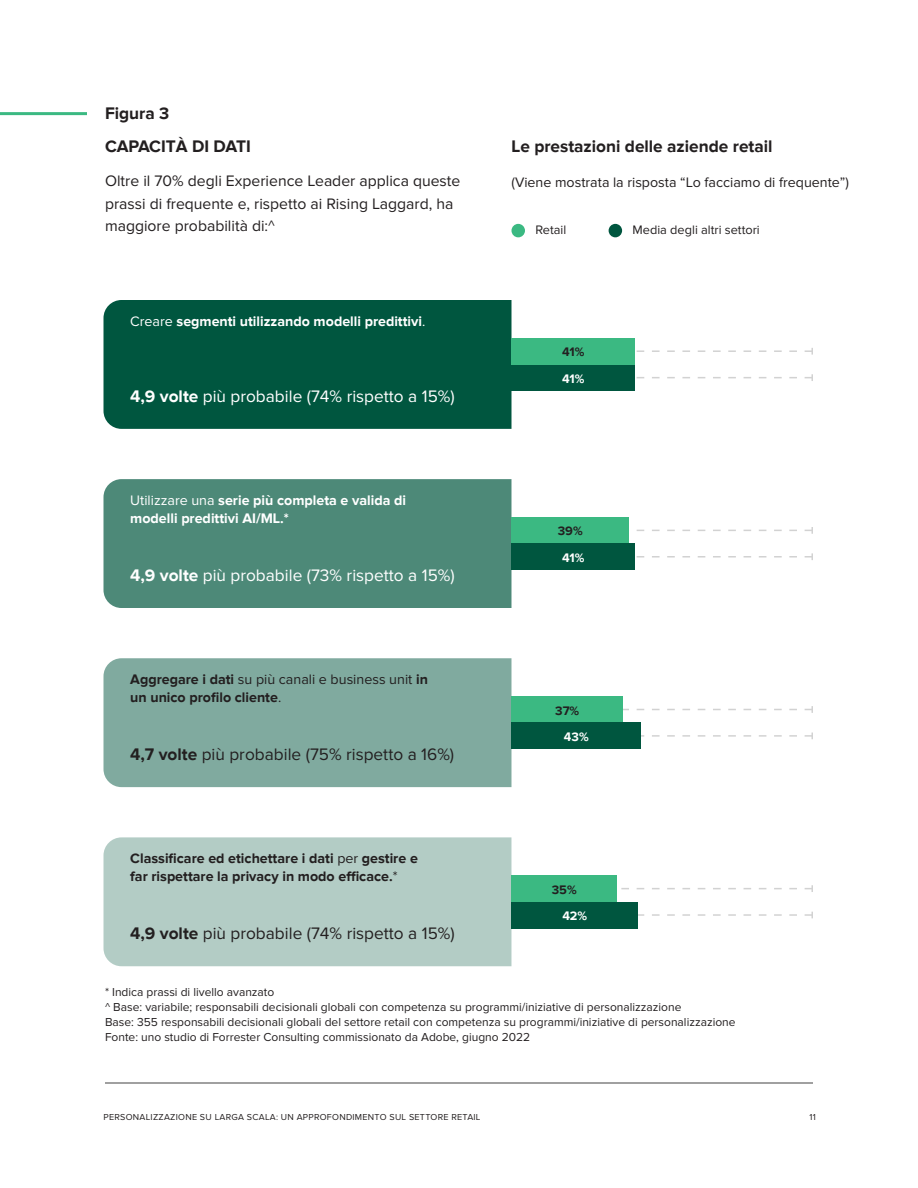
<style>
.page{position:relative;width:918px;height:1188px;background:#fff}
.page>*{position:absolute;margin:0;border:0;box-sizing:border-box;transform-origin:0 0}
.Figure_Label{font:17.25px "Proxima Nova";color:#231f20}
.Figure_Label-2{font:17.25px "Proxima Nova";color:#fff}
.Figure_Title{font:700 17.25px "Proxima Nova";color:#231f20}
.Figure_Title-2{font:15.75px/22.5px "Proxima Nova";color:#231f20}
.Figure_Label-3{font:700 14.25px/18px "Proxima Nova";color:#231f20}
.Figure_Label-4{font:700 14.25px/18px "Proxima Nova";color:#fff}
.Figure_Title-3{font:14.25px "Proxima Nova";color:#231f20}
.Figure_Legend{font:12.75px "Proxima Nova";color:#231f20}
.Figure_Number{font:700 12.75px "Proxima Nova";color:#231f20}
.Figure_Number-2{font:700 12.75px "Proxima Nova";color:#fff}
.Base_Source{font:12px "Proxima Nova";color:#231f20}
.t1{font:9px "Proxima Nova";letter-spacing:.03em;color:#231f20}
.s1{font-weight:400}
.s2{font-weight:700}
</style>
<div class="page">
<hr style="left:0;top:112px;width:87px;height:3px;background:#3bb982">
<div style="left:512px;top:224px;width:13px;height:13px;background:#3bb982;border-radius:50%"></div>
<div style="left:609px;top:224px;width:13px;height:13px;background:#00563f;border-radius:50%"></div>
<div style="left:103px;top:658px;width:409px;height:130px;background:#80aa9f"></div>
<svg style="left:623px;top:706px;width:190px;height:7px"></svg>
<div style="left:512px;top:696px;width:111px;height:27px;background:#3bb982"></div>
<svg style="left:641px;top:733px;width:172px;height:6px"></svg>
<div style="left:512px;top:723px;width:129px;height:26px;background:#00563f"></div>
<div style="left:103px;top:837px;width:410px;height:130px;background:#b3ccc5"></div>
<svg style="left:638px;top:912px;width:175px;height:6px"></svg>
<svg style="left:621px;top:885px;width:192px;height:7px"></svg>
<div style="left:512px;top:875px;width:105px;height:27px;background:#3bb982"></div>
<div style="left:512px;top:902px;width:126px;height:26px;background:#00563f"></div>
<div style="left:103px;top:300px;width:409px;height:129px;background:#00563f"></div>
<svg style="left:636px;top:374px;width:177px;height:7px"></svg>
<div style="left:512px;top:364px;width:123px;height:27px;background:#00563f"></div>
<svg style="left:636px;top:348px;width:177px;height:7px"></svg>
<div style="left:512px;top:338px;width:123px;height:26px;background:#3bb982"></div>
<div style="left:103px;top:479px;width:409px;height:129px;background:#4d8978"></div>
<svg style="left:636px;top:527px;width:177px;height:7px"></svg>
<div style="left:512px;top:517px;width:117px;height:27px;background:#3bb982"></div>
<svg style="left:636px;top:553px;width:177px;height:7px"></svg>
<div style="left:512px;top:544px;width:123px;height:26px;background:#00563f"></div>
<hr style="left:105px;top:1082px;width:708px;height:2px;background:#828282">
<p class="Figure_Title" style="left:105px;top:103px;width:66px">Figura 3</p>
<p class="Figure_Title" style="left:105px;top:136px;width:147px">CAPACITÀ DI DATI</p>
<p class="Figure_Title-2" style="left:105px;top:170px;width:357px">Oltre il 70% degli Experience Leader applica queste prassi di frequente e, rispetto ai Rising Laggard, ha maggiore probabilità di:^</p>
<p class="Figure_Label-4" style="left:130px;top:312px;width:297px"><span class="s1">Creare</span> segmenti utilizzando modelli predittivi<span class="s1">.</span></p>
<p class="Figure_Label-2" style="left:130px;top:386px;width:326px"><span class="s2">4,9 volte</span> più probabile (74% rispetto a 15%)</p>
<p class="Figure_Label-4" style="left:130px;top:491px;width:277px"><span class="s1">Utilizzare una</span> serie più completa e valida di modelli predittivi AI/ML.*</p>
<p class="Figure_Label-2" style="left:130px;top:565px;width:326px"><span class="s2">4,9 volte</span> più probabile (73% rispetto a 15%)</p>
<p class="Figure_Label-3" style="left:130px;top:670px;width:299px">Aggregare i dati <span class="s1">su più canali e business unit</span> in un unico profilo cliente<span class="s1">.</span></p>
<p class="Figure_Label" style="left:130px;top:744px;width:325px"><span class="s2">4,7 volte</span> più probabile (75% rispetto a 16%)</p>
<p class="Figure_Label-3" style="left:130px;top:850px;width:289px">Classificare ed etichettare i dati <span class="s1">per</span> gestire e far rispettare la privacy in modo efficace.<span class="s1">*</span></p>
<p class="Figure_Label" style="left:130px;top:924px;width:326px"><span class="s2">4,9 volte</span> più probabile (74% rispetto a 15%)</p>
<p class="Figure_Title" style="left:512px;top:136px;width:263px">Le prestazioni delle aziende retail</p>
<p class="Figure_Title-3" style="left:512px;top:174px;width:339px">(Viene mostrata la risposta “Lo facciamo di frequente”)</p>
<p class="Figure_Legend" style="left:536px;top:222px;width:32px">Retail</p>
<p class="Figure_Legend" style="left:633px;top:222px;width:129px">Media degli altri settori</p>
<p class="Figure_Number" style="left:562px;top:345px;width:24px">41%</p>
<p class="Figure_Number-2" style="left:562px;top:371px;width:24px">41%</p>
<p class="Figure_Number" style="left:558px;top:524px;width:26px">39%</p>
<p class="Figure_Number-2" style="left:562px;top:550px;width:24px">41%</p>
<p class="Figure_Number" style="left:555px;top:703px;width:26px">37%</p>
<p class="Figure_Number-2" style="left:564px;top:729px;width:26px">43%</p>
<p class="Figure_Number" style="left:552px;top:882px;width:26px">35%</p>
<p class="Figure_Number-2" style="left:562px;top:909px;width:26px">42%</p>
<p class="Base_Source" style="left:105px;top:985px;width:171px">* Indica prassi di livello avanzato</p>
<p class="Base_Source" style="left:105px;top:1000px;width:578px">^ Base: variabile; responsabili decisionali globali con competenza su programmi/iniziative di personalizzazione</p>
<p class="Base_Source" style="left:105px;top:1015px;width:632px">Base: 355 responsabili decisionali globali del settore retail con competenza su programmi/iniziative di personalizzazione</p>
<p class="Base_Source" style="left:105px;top:1030px;width:427px">Fonte: uno studio di Forrester Consulting commissionato da Adobe, giugno 2022</p>
<p class="t1" style="left:104px;top:1112px;width:379px">PERSONALIZZAZIONE SU LARGA SCALA: UN APPROFONDIMENTO SUL SETTORE RETAIL</p>
<p class="t1" style="left:810px;top:1112px;width:8px">11</p>
</div>
